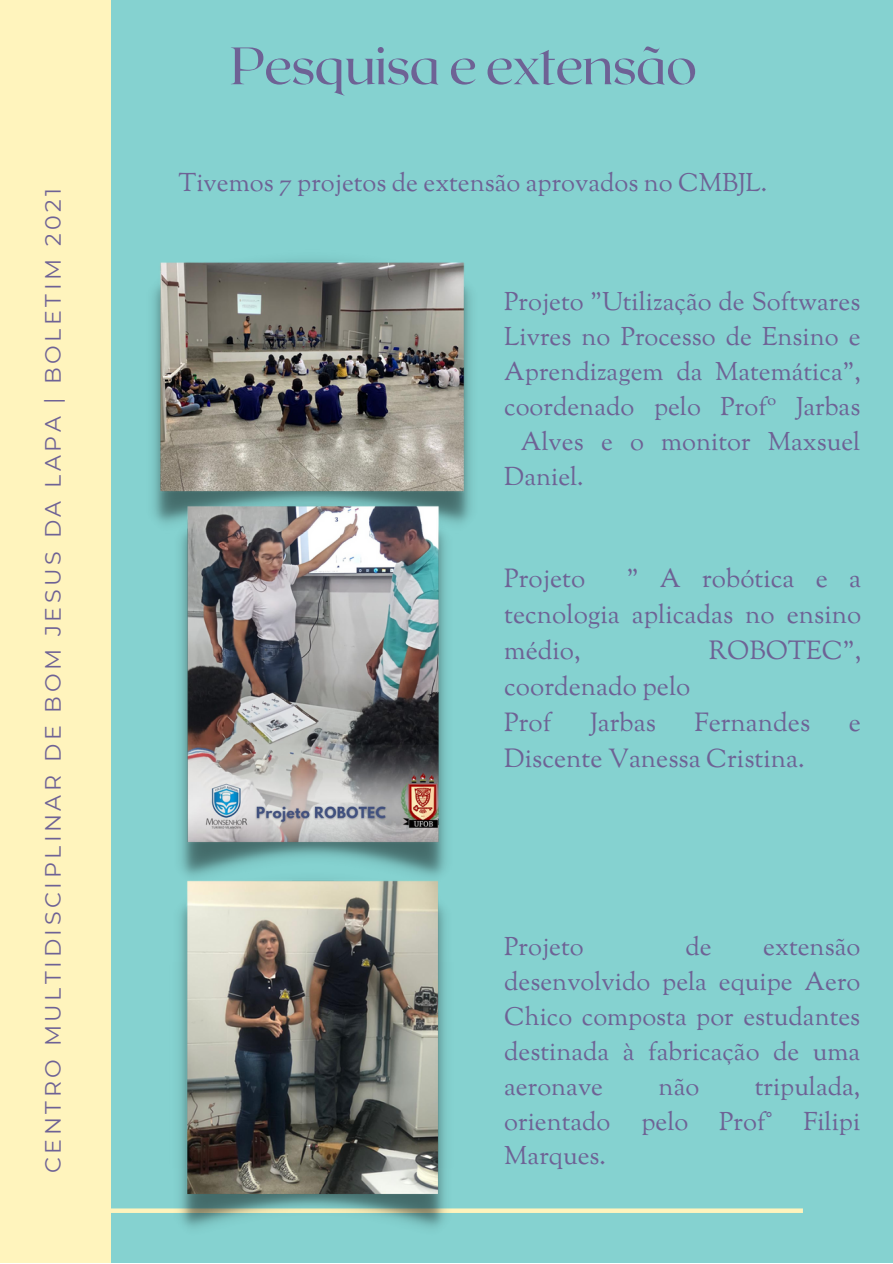
<style>
.page{position:relative;width:893px;height:1264px;background:#fff}
.page>*{position:absolute;margin:0;border:0;box-sizing:border-box;transform-origin:0 0}
.t1{font:52.5px "Roxborough CF";letter-spacing:-.02em;color:#6e6295}
.t2{font:25.95px/36px "Sorts Mill Goudy";color:#6e6295;text-align:justify}
.t3{font:25.5px/34.8px "Sorts Mill Goudy";color:#6e6295;text-align:justify}
.t4{font:22.2px "Montserrat";letter-spacing:.16em;color:#6e6295}
</style>
<div class="page">
<div style="left:0;top:0;width:892px;height:1262px;background:#85d2d0"></div>
<div style="left:0;top:0;width:110px;height:1262px;background:#fff4bd"></div>
<svg style="left:110px;top:1208px;width:692px;height:4px;background:#f0f0be"></svg>
<img style="left:153px;top:260px;width:318px;height:264px">
<img style="left:172px;top:495px;width:281px;height:374px">
<img style="left:169px;top:869px;width:286px;height:359px">
<p class="t4" style="left:39px;top:1173px;width:986px;rotate:-90deg">CENTRO MULTIDISCIPLINAR DE BOM JESUS DA LAPA | BOLETIM 2021</p>
<h1 class="t1" style="left:230px;top:32px;width:468px">Pesquisa e extensão</h1>
<p class="t3" style="left:178px;top:167px;width:590px">Tivemos 7 projetos de extensão aprovados no CMBJL.</p>
<p class="t3" style="left:504px;top:287px;width:357px">Projeto "Utilização de Softwares</p>
<p class="t3" style="left:504px;top:321px;width:358px">Livres no Processo de Ensino e</p>
<p class="t3" style="left:504px;top:356px;width:358px">Aprendizagem da Matemática",</p>
<p class="t3" style="left:504px;top:391px;width:357px">coordenado pelo Profº Jarbas</p>
<p class="t3" style="left:521px;top:426px;width:341px">Alves e o monitor Maxsuel</p>
<p class="t3" style="left:504px;top:461px;width:81px">Daniel.</p>
<p class="t2" style="left:504px;top:563px;width:358px;text-indent:122px">" A robótica e a tecnologia aplicadas no ensino médio,</p>
<p class="t2" style="left:504px;top:563px;width:82px">Projeto</p>
<p class="t2" style="left:708px;top:635px;width:154px">ROBOTEC",</p>
<p class="t2" style="left:504px;top:671px;width:188px">coordenado pelo<br>Prof</p>
<p class="t2" style="left:590px;top:707px;width:67px">Jarbas</p>
<p class="t2" style="left:694px;top:707px;width:117px">Fernandes</p>
<p class="t2" style="left:848px;top:707px;width:14px">e</p>
<p class="t2" style="left:504px;top:743px;width:302px">Discente Vanessa Cristina.</p>
<p class="t3" style="left:504px;top:931px;width:81px">Projeto</p>
<p class="t3" style="left:685px;top:931px;width:28px">de</p>
<p class="t3" style="left:504px;top:931px;width:357px;text-indent:259px">extensão desenvolvido pela equipe Aero Chico composta por estudantes destinada à fabricação de uma aeronave</p>
<p class="t3" style="left:504px;top:1071px;width:357px;text-indent:250px">tripulada, orientado pelo Prof° Filipi Marques.</p>
<p class="t3" style="left:658px;top:1071px;width:42px">não</p>
</div>
